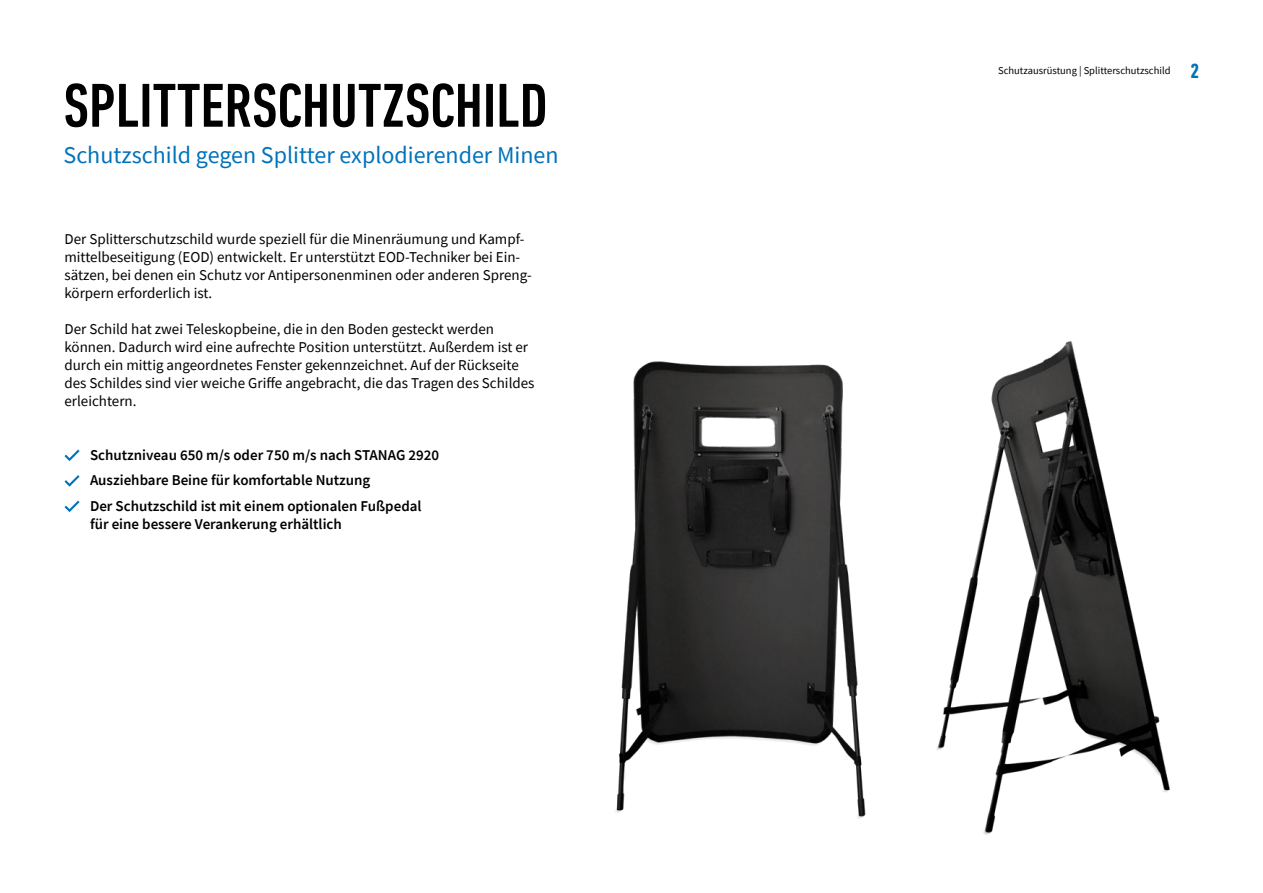
<style>
.page{position:relative;width:1263px;height:893px;background:#fff}
.page>*{position:absolute;margin:0;border:0;box-sizing:border-box;transform-origin:0 0}
.t1{font:500 condensed 63px "DIN Next LT Pro";color:#000}
.t2{font:24px "Source Sans Pro";color:#0072bc}
.t3{font:700 condensed 21px "DIN Next LT Pro";color:#0072bc}
.t4{font:15px/18px "Source Sans Pro";color:#000}
.t5{font:600 15px/25.5px "Source Sans Pro";color:#000}
.t6{font:10.5px "Source Sans Pro";color:#000}
</style>
<div class="page">
<svg style="left:64px;top:450px;width:16px;height:11px"></svg>
<svg style="left:64px;top:475px;width:16px;height:12px"></svg>
<svg style="left:64px;top:501px;width:16px;height:11px"></svg>
<img style="left:615px;top:361px;width:251px;height:458px">
<img style="left:936px;top:341px;width:234px;height:494px">
<h1 class="t1" style="left:64px;top:70px;width:486px">SPLITTERSCHUTZSCHILD</h1>
<h2 class="t2" style="left:64px;top:139px;width:496px">Schutzschild gegen Splitter explodierender Minen</h2>
<p class="t4" style="left:64px;top:230px;width:461px">Der Splitterschutzschild wurde speziell für die Minenräumung und Kampf-</p>
<p class="t4" style="left:64px;top:248px;width:457px">mittelbeseitigung (EOD) entwickelt. Er unterstützt EOD-Techniker bei Ein-</p>
<p class="t4" style="left:64px;top:266px;width:469px">sätzen, bei denen ein Schutz vor Antipersonenminen oder anderen Spreng-</p>
<p class="t4" style="left:64px;top:284px;width:149px">körpern erforderlich ist.</p>
<p class="t4" style="left:64px;top:320px;width:472px">Der Schild hat zwei Teleskopbeine, die in den Boden gesteckt werden können. Dadurch wird eine aufrechte Position unterstützt. Außerdem ist er durch ein mittig angeordnetes Fenster gekennzeichnet. Auf der Rückseite des Schildes sind vier weiche Griffe angebracht, die das Tragen des Schildes erleichtern.</p>
<p class="t5" style="left:90px;top:442px;width:351px">Schutzniveau 650 m s/ oder 750 m s/ nach STANAG 2920<br>Ausziehbare Beine für komfortable Nutzung<br>Der Schutzschild ist mit einem optionalen Fußpedal</p>
<p class="t5" style="left:90px;top:511px;width:253px">für eine bessere Verankerung erhältlich</p>
<p class="t6" style="left:998px;top:64px;width:174px">Schutzausrüstung | Splitterschutzschild</p>
<h3 class="t3" style="left:1190px;top:59px;width:10px">2</h3>
</div>
